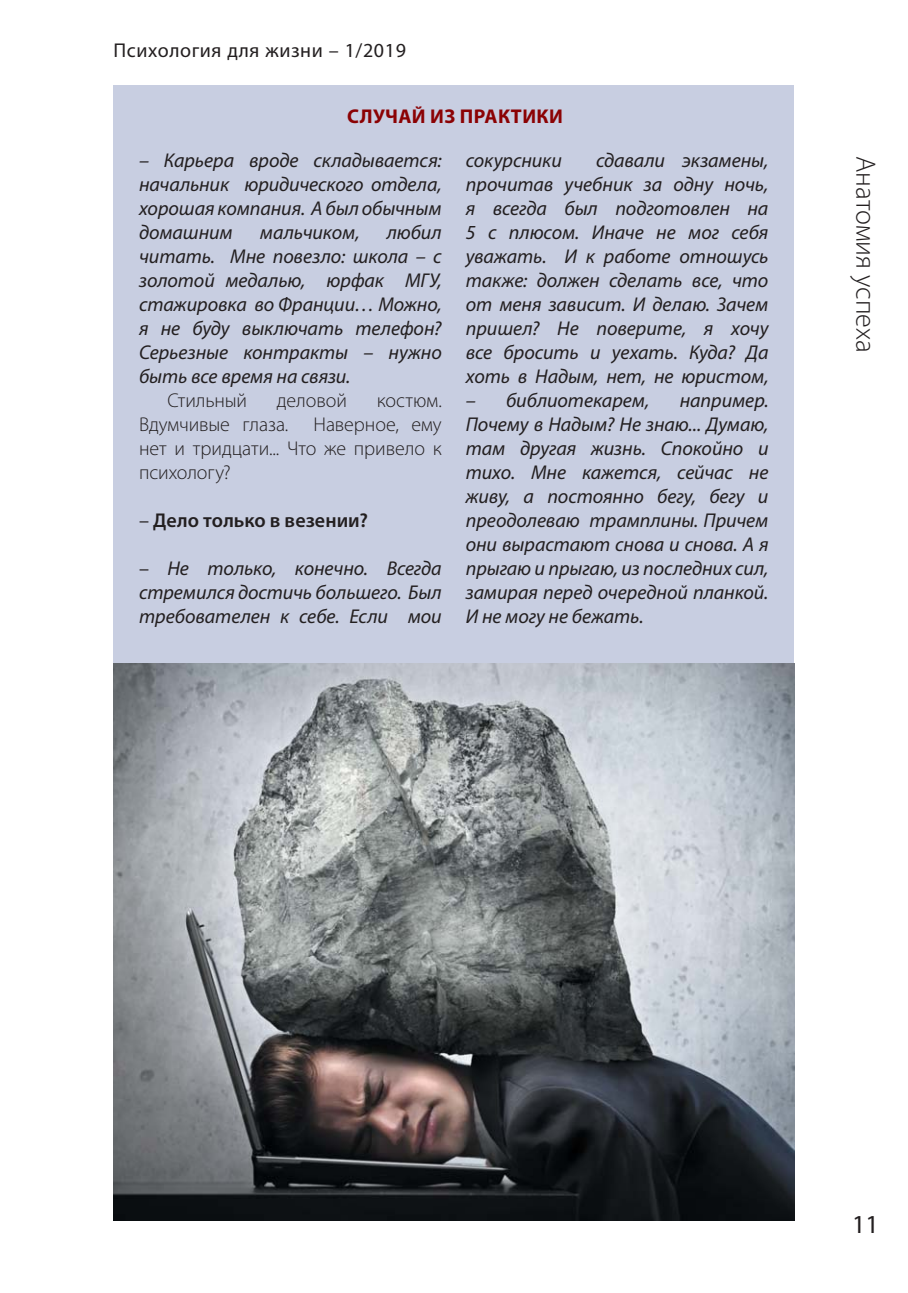
<style>
.page{position:relative;width:908px;height:1293px;background:#fff}
.page>*{position:absolute;margin:0;border:0;box-sizing:border-box;transform-origin:0 0}
.t1{font:300 28px "Myriad Pro";color:#231f20}
.t2{font:26px "Myriad Pro";color:#231f20}
.t3{font:italic 20px/24px "Myriad Pro";letter-spacing:-.005em;color:#231f20;text-align:justify}
.t4{font:300 20px/24px "Myriad Pro";color:#231f20;text-align:justify}
.t5{font:20px "Myriad Pro";letter-spacing:.03em;color:#231f20}
.t6{font:600 20px "Myriad Pro";color:#231f20}
.t7{font:700 20px "Myriad Pro";letter-spacing:.02em;color:#8b0204}
.s1{font-weight:400}
.s2{font-style:normal}
</style>
<div class="page">
<div style="left:113px;top:85px;width:679px;height:1127px;background:#c8cee1"></div>
<img style="left:113px;top:664px;width:681px;height:556px">
<p class="t5" style="left:113px;top:38px;width:294px">Психология для жизни – 1/2019</p>
<p class="t7" style="left:347px;top:104px;width:217px">СЛУЧАЙ ИЗ ПРАКТИКИ</p>
<p class="t3" style="left:139px;top:148px;width:304px">– Карьера вроде складывается: начальник юридического отдела, хорошая компания. А был обычным домашним</p>
<p class="t3" style="left:465px;top:148px;width:304px;text-indent:130px">сдавали экзамены, прочитав учебник за одну ночь, я всегда был подготовлен на 5 с плюсом. Иначе не мог себя уважать. И к работе отношусь также: должен сделать все, что от меня зависит. И делаю. Зачем пришел? Не поверите, я хочу все бросить и уехать. Куда? Да хоть в Надым, нет, не юристом,</p>
<p class="t3" style="left:465px;top:388px;width:185px">– библиотекарем,</p>
<p class="t3" style="left:465px;top:148px;width:98px">сокурсники</p>
<p class="t3" style="left:139px;top:220px;width:304px;text-indent:247px">любил читать. Мне повезло: школа – с золотой медалью, юрфак МГУ, стажировка во Франции… Можно, я не буду выключать телефон?<br>Серьезные контракты – нужно быть все время на связи.</p>
<p class="t4" style="left:167px;top:388px;width:81px">Стильный</p>
<p class="t4" style="left:276px;top:388px;width:72px">деловой</p>
<p class="t4" style="left:376px;top:388px;width:67px">костюм.</p>
<p class="t4" style="left:139px;top:412px;width:151px">Вдумчивые глаза.</p>
<p class="t3" style="left:260px;top:220px;width:101px">мальчиком,</p>
<p class="t3" style="left:465px;top:388px;width:304px;text-indent:214px">например.<br>Почему в Надым? Не знаю... Думаю, там другая жизнь. Спокойно и тихо. Мне кажется, сейчас не живу, а постоянно бегу, бегу и преодолеваю трамплины. Причем они вырастают снова и снова. А я прыгаю и прыгаю, из последних сил, замирая перед очередной планкой.<br>И не могу не бежать.</p>
<p class="t4" style="left:139px;top:412px;width:304px;text-indent:174px">Наверное, ему нет и тридцати... Что же привело к психологу?</p>
<p class="t6" style="left:139px;top:508px;width:230px"><span class="s1">–</span> Дело только в везении?</p>
<p class="t3" style="left:139px;top:556px;width:304px"><span class="s2">–</span> Не только, конечно. Всегда стремился достичь большего. Был требователен к себе. Если мои</p>
<h1 class="t1" style="left:882px;top:156px;width:198px;rotate:90deg">Анатомия успеха</h1>
<h2 class="t2" style="left:851px;top:1209px;width:28px">11</h2>
</div>
